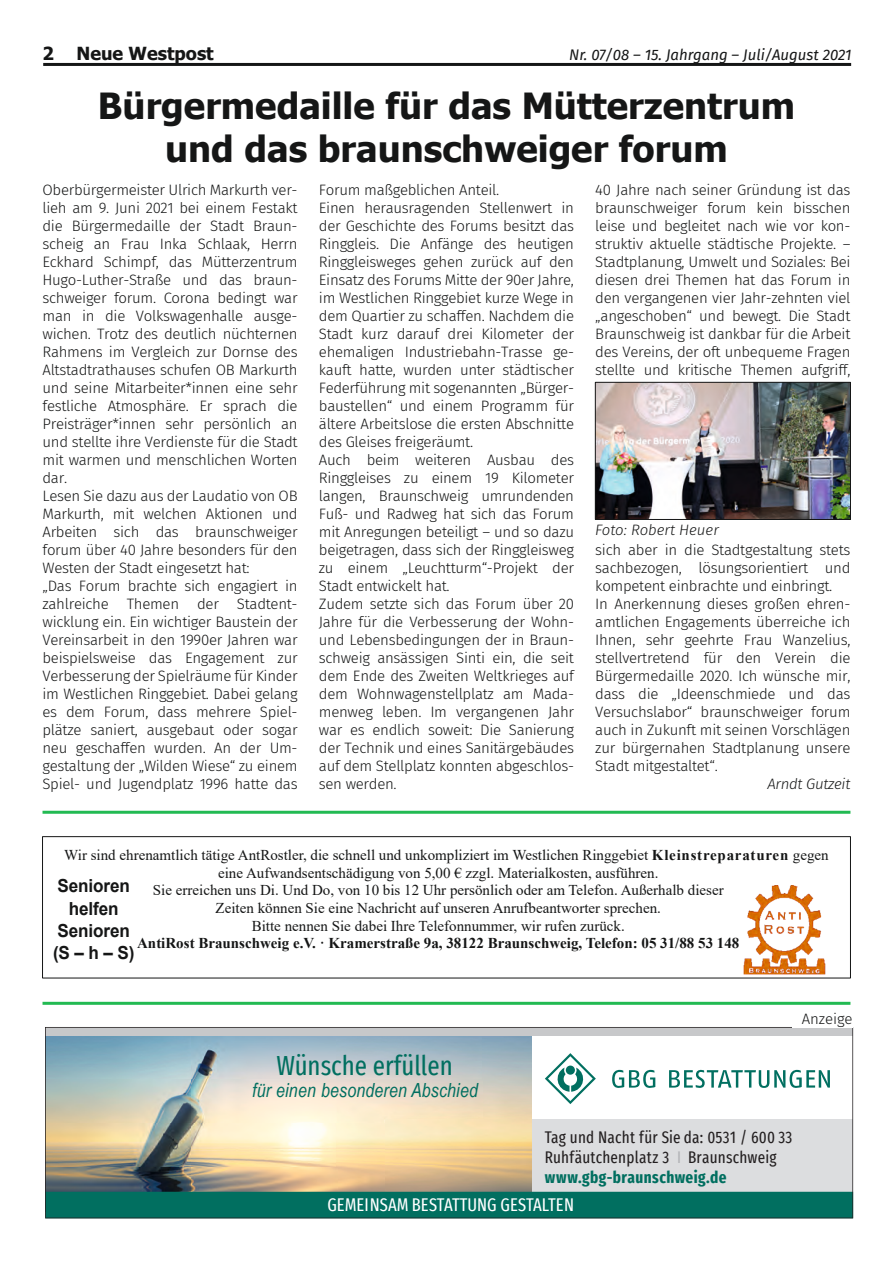
<style>
.page{position:relative;width:893px;height:1263px;background:#fff}
.page>*{position:absolute;margin:0;border:0;box-sizing:border-box;transform-origin:0 0}
.t1{font:700 36px/43.2px "Tahoma";color:#151616;text-align:center}
.t2{font:extra-condensed 27px "Fira Sans";color:#016f60}
.t3{font:italic 19.5px "Arial Narrow";letter-spacing:.01em;color:#016f60}
.t4{font:700 18px/22.2px "Arial";letter-spacing:-.005em;color:#151616;text-align:center;scale:.95 1}
.t5{font:extra-condensed 18px "Fira Sans";color:#fff}
.t6{font:700 18px "Tahoma";color:#151616}
.t7{font:extra-condensed 16.5px/19.8px "Fira Sans";letter-spacing:.01em;color:#231f20}
.t8{font:300 15px/18px "Fira Sans";letter-spacing:-.02em;color:#151616}
.t9{font:15px "Times New Roman";color:#151616}
.t10{font:700 15px "Times New Roman";color:#151616}
.t11{font:italic 15px "Fira Sans";color:#151616}
.t12{font:italic 300 15px "Fira Sans";color:#151616}
.t13{font:italic 300 15px "Fira Sans";letter-spacing:-.02em;color:#151616}
.t14{font:300 15px "Fira Sans";color:#151616}
.s1{font-weight:700}
.s2{color:#b2b3b7}
.s3{font-weight:700;color:#016f60}
</style>
<div class="page">
<hr style="left:43px;top:63px;width:808px;height:3px;background:#151616">
<hr style="left:43px;top:1002px;width:807px;height:3px;background:#22ba52">
<img style="left:45px;top:1027px;width:808px;height:191px">
<div style="left:792px;top:1013px;width:61px;height:15px;background:#fff"></div>
<img style="left:597px;top:384px;width:252px;height:134px">
<div style="left:595px;top:382px;width:256px;height:138px;border:1px solid #151616"></div>
<div style="left:42px;top:836px;width:809px;height:142px;background:#fff;border:1px solid #151616"></div>
<img style="left:743px;top:885px;width:83px;height:90px">
<hr style="left:43px;top:811px;width:807px;height:3px;background:#22ba52">
<p class="t6" style="left:43px;top:46px;width:13px">2</p>
<p class="t6" style="left:77px;top:46px;width:139px">Neue Westpost</p>
<p class="t11" style="left:569px;top:46px;width:284px">Nr. 07/08 – 15. Jahrgang – Juli/August 2021</p>
<h1 class="t1" style="left:98px;top:87px;width:699px">Bürgermedaille für das Mütterzentrum und das braunschweiger forum</h1>
<p class="t8" style="left:43px;top:181px;width:257px">Oberbürgermeister Ulrich Markurth ver&shy;lieh am 9. Juni 2021 bei einem Festakt die Bürgermedaille der Stadt Braun&shy;scheig an Frau Inka Schlaak, Herrn Eckhard Schimpf, das Mütterzentrum Hugo-Luther-Straße und das braun&shy;schweiger forum. Corona bedingt war man in die Volkswagenhalle ausge&shy;wichen. Trotz des deutlich nüchternen Rahmens im Vergleich zur Dornse des Altstadtrathauses schufen OB Markurth und seine Mitarbeiter*innen eine sehr festliche Atmosphäre. Er sprach die Preisträger*innen sehr persönlich an und stellte ihre Verdienste für die Stadt mit warmen und menschlichen Worten dar.<br>Lesen Sie dazu aus der Laudatio von OB Markurth, mit welchen Aktionen und Arbeiten sich das braunschweiger forum über 40 Jahre besonders für den Westen der Stadt eingesetzt hat:<br>„Das Forum brachte sich engagiert in zahlreiche Themen der Stadtent&shy;wicklung ein. Ein wichtiger Baustein der Vereinsarbeit in den 1990er Jahren war beispielsweise das Engagement zur Verbesserung der Spielräume für Kinder im Westlichen Ringgebiet. Dabei gelang es dem Forum, dass mehrere Spiel&shy;plätze saniert, ausgebaut oder sogar neu geschaffen wurden. An der Um&shy;gestaltung der „Wilden Wiese“ zu einem Spiel- und Jugendplatz 1996 hatte das</p>
<p class="t8" style="left:319px;top:181px;width:257px">Forum maßgeblichen Anteil.<br>Einen herausragenden Stellenwert in der Geschichte des Forums besitzt das Ringgleis. Die Anfänge des heutigen Ringgleisweges gehen zurück auf den Einsatz des Forums Mitte der 90er Jahre, im Westlichen Ringgebiet kurze Wege in dem Quartier zu schaffen. Nachdem die Stadt kurz darauf drei Kilometer der ehemaligen Industriebahn-Trasse ge&shy;kauft hatte, wurden unter städtischer Federführung mit sogenannten „Bürger&shy;baustellen“ und einem Programm für ältere Arbeitslose die ersten Abschnitte des Gleises freigeräumt.<br>Auch beim weiteren Ausbau des Ringgleises zu einem 19 Kilometer langen, Braunschweig umrundenden Fuß- und Radweg hat sich das Forum mit Anregungen beteiligt – und so dazu beigetragen, dass sich der Ringgleisweg zu einem „Leuchtturm“-Projekt der Stadt entwickelt hat.<br>Zudem setzte sich das Forum über 20<br>Jahre für die Verbesserung der Wohn&shy;und Lebensbedingungen der in Braun&shy;schweig ansässigen Sinti ein, die seit dem Ende des Zweiten Weltkrieges auf dem Wohnwagenstellplatz am Mada&shy;menweg leben. Im vergangenen Jahr war es endlich soweit: Die Sanierung der Technik und eines Sanitärgebäudes auf dem Stellplatz konnten abgeschlos&shy;sen werden.</p>
<p class="t8" style="left:595px;top:181px;width:257px;text-align:justify">40 Jahre nach seiner Gründung ist das braunschweiger forum kein bisschen leise und begleitet nach wie vor kon&shy;struktiv aktuelle städtische Projekte. – Stadtplanung, Umwelt und Soziales: Bei diesen drei Themen hat das Forum in den vergangenen vier Jahr-zehnten viel „angeschoben“ und bewegt. Die Stadt Braunschweig ist dankbar für die Arbeit des Vereins, der oft unbequeme Fragen stellte und kritische Themen aufgriff,</p>
<p class="t12" style="left:595px;top:521px;width:125px">Foto: Robert Heuer</p>
<p class="t8" style="left:595px;top:541px;width:257px">sich aber in die Stadtgestaltung stets sachbezogen, lösungsorientiert und kompetent einbrachte und einbringt.<br>In Anerkennung dieses großen ehren&shy;amtlichen Engagements überreiche ich Ihnen, sehr geehrte Frau Wanzelius, stellvertretend für den Verein die Bürgermedaille 2020. Ich wünsche mir, dass die „Ideenschmiede und das Versuchslabor“ braunschweiger forum auch in Zukunft mit seinen Vorschlägen zur bürgernahen Stadtplanung unsere Stadt mitgestaltet“.</p>
<p class="t13" style="left:767px;top:775px;width:85px">Arndt Gutzeit</p>
<p class="t9" style="left:64px;top:849px;width:766px">Wir sind ehrenamtlich tätige AntRostler, die schnell und unkompliziert im Westlichen Ringgebiet <span class="s1">Kleinstreparaturen</span> gegen</p>
<p class="t9" style="left:218px;top:867px;width:442px">eine Aufwandsentschädigung von 5,00 € zzgl. Materialkosten, ausführen.</p>
<p class="t9" style="left:153px;top:885px;width:572px">Sie erreichen uns Di. Und Do, von 10 bis 12 Uhr persönlich oder am Telefon. Außerhalb dieser</p>
<p class="t9" style="left:216px;top:902px;width:447px">Zeiten können Sie eine Nachricht auf unseren Anrufbeantworter sprechen.</p>
<p class="t9" style="left:252px;top:920px;width:374px">Bitte nennen Sie dabei Ihre Telefonnummer, wir rufen zurück.</p>
<p class="t10" style="left:137px;top:938px;width:604px">AntiRost Braunschweig e.V. · Kramerstraße 9a, 38122 Braunschweig, Telefon: 05 31/88 53 148</p>
<p class="t4" style="left:53px;top:877px;width:87px">Senioren helfen<br>Senioren (S–h–S)</p>
<h2 class="t2" style="left:276px;top:1049px;width:178px">Wünsche erfüllen</h2>
<h3 class="t3" style="left:252px;top:1083px;width:227px">für einen besonderen Abschied</h3>
<p class="t14" style="left:802px;top:1010px;width:52px">Anzeige</p>
<p class="t7" style="left:545px;top:1127px;width:249px">Tag und Nacht für Sie da: 0531 / 600 33<br>Ruhfäutchenplatz 3 <span class="s2">I</span> Braunschweig <span class="s3">www.gbg-braunschweig.de</span></p>
<p class="t5" style="left:327px;top:1194px;width:248px">GEMEINSAM BESTATTUNG GESTALTEN</p>
</div>
